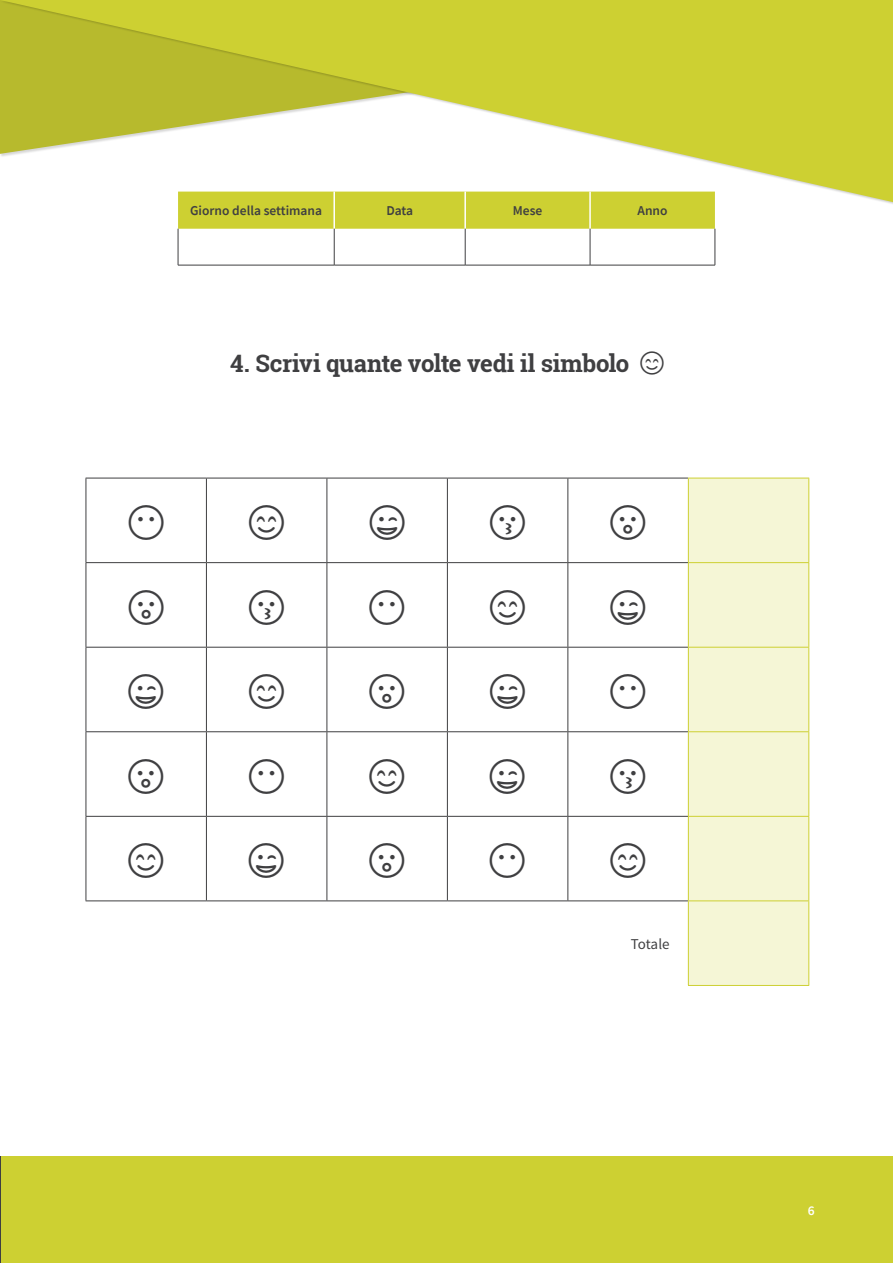
<style>
.page{position:relative;width:893px;height:1263px;background:#fff}
.page>*{position:absolute;margin:0;border:0;box-sizing:border-box;transform-origin:0 0}
.t1{font:700 24px "Roboto Slab";letter-spacing:-.015em;color:#3f3f41}
.t2{font:15px "Source Sans Pro";color:#3f3f41}
.t3{font:600 13.5px "Source Sans Pro";color:#3f3f41}
.t4{font:600 13.5px "Source Sans Pro";color:#fff}
</style>
<div class="page">
<svg style="left:0;top:0;width:893px;height:202px;fill:#cdd032"></svg>
<div style="left:689px;top:479px;width:119px;height:506px;background:#f5f6d6"></div>
<hr style="left:86px;top:478px;width:120px;height:1px;background:#3f3f41">
<hr style="left:86px;top:478px;width:1px;height:84px;background:#3f3f41">
<hr style="left:206px;top:478px;width:121px;height:1px;background:#3f3f41">
<hr style="left:206px;top:478px;width:1px;height:84px;background:#3f3f41">
<hr style="left:327px;top:478px;width:120px;height:1px;background:#3f3f41">
<hr style="left:327px;top:478px;width:1px;height:84px;background:#3f3f41">
<hr style="left:447px;top:478px;width:121px;height:1px;background:#3f3f41">
<hr style="left:447px;top:478px;width:1px;height:84px;background:#3f3f41">
<hr style="left:568px;top:478px;width:120px;height:1px;background:#3f3f41">
<hr style="left:567px;top:478px;width:1px;height:84px;background:#3f3f41">
<hr style="left:86px;top:562px;width:120px;height:1px;background:#3f3f41">
<hr style="left:86px;top:563px;width:1px;height:84px;background:#3f3f41">
<hr style="left:206px;top:562px;width:121px;height:1px;background:#3f3f41">
<hr style="left:206px;top:563px;width:1px;height:84px;background:#3f3f41">
<hr style="left:327px;top:562px;width:120px;height:1px;background:#3f3f41">
<hr style="left:327px;top:563px;width:1px;height:84px;background:#3f3f41">
<hr style="left:447px;top:562px;width:121px;height:1px;background:#3f3f41">
<hr style="left:447px;top:563px;width:1px;height:84px;background:#3f3f41">
<hr style="left:568px;top:562px;width:120px;height:1px;background:#3f3f41">
<hr style="left:567px;top:563px;width:1px;height:84px;background:#3f3f41">
<hr style="left:86px;top:647px;width:120px;height:1px;background:#3f3f41">
<hr style="left:86px;top:647px;width:1px;height:84px;background:#3f3f41">
<hr style="left:206px;top:647px;width:121px;height:1px;background:#3f3f41">
<hr style="left:206px;top:647px;width:1px;height:84px;background:#3f3f41">
<hr style="left:327px;top:647px;width:120px;height:1px;background:#3f3f41">
<hr style="left:327px;top:647px;width:1px;height:84px;background:#3f3f41">
<hr style="left:447px;top:647px;width:121px;height:1px;background:#3f3f41">
<hr style="left:447px;top:647px;width:1px;height:84px;background:#3f3f41">
<hr style="left:568px;top:647px;width:120px;height:1px;background:#3f3f41">
<hr style="left:567px;top:647px;width:1px;height:84px;background:#3f3f41">
<hr style="left:86px;top:731px;width:120px;height:1px;background:#3f3f41">
<hr style="left:86px;top:732px;width:1px;height:84px;background:#3f3f41">
<hr style="left:206px;top:731px;width:121px;height:1px;background:#3f3f41">
<hr style="left:206px;top:732px;width:1px;height:84px;background:#3f3f41">
<hr style="left:327px;top:731px;width:120px;height:1px;background:#3f3f41">
<hr style="left:327px;top:732px;width:1px;height:84px;background:#3f3f41">
<hr style="left:447px;top:731px;width:121px;height:1px;background:#3f3f41">
<hr style="left:447px;top:732px;width:1px;height:84px;background:#3f3f41">
<hr style="left:568px;top:731px;width:120px;height:1px;background:#3f3f41">
<hr style="left:567px;top:732px;width:1px;height:84px;background:#3f3f41">
<hr style="left:86px;top:816px;width:120px;height:1px;background:#3f3f41">
<hr style="left:86px;top:817px;width:1px;height:83px;background:#3f3f41">
<hr style="left:206px;top:816px;width:121px;height:1px;background:#3f3f41">
<hr style="left:206px;top:817px;width:1px;height:83px;background:#3f3f41">
<hr style="left:327px;top:816px;width:120px;height:1px;background:#3f3f41">
<hr style="left:327px;top:817px;width:1px;height:83px;background:#3f3f41">
<hr style="left:447px;top:816px;width:121px;height:1px;background:#3f3f41">
<hr style="left:447px;top:817px;width:1px;height:83px;background:#3f3f41">
<hr style="left:568px;top:816px;width:120px;height:1px;background:#3f3f41">
<hr style="left:567px;top:817px;width:1px;height:83px;background:#3f3f41">
<hr style="left:86px;top:900px;width:120px;height:1px;background:#3f3f41">
<hr style="left:206px;top:900px;width:121px;height:1px;background:#3f3f41">
<hr style="left:327px;top:900px;width:120px;height:1px;background:#3f3f41">
<hr style="left:447px;top:900px;width:121px;height:1px;background:#3f3f41">
<hr style="left:568px;top:900px;width:120px;height:1px;background:#3f3f41">
<hr style="left:688px;top:478px;width:121px;height:1px;background:#cdd032">
<hr style="left:688px;top:478px;width:1px;height:84px;background:#cdd032">
<hr style="left:808px;top:478px;width:1px;height:84px;background:#cdd032">
<hr style="left:688px;top:562px;width:121px;height:1px;background:#cdd032">
<hr style="left:688px;top:563px;width:1px;height:84px;background:#cdd032">
<hr style="left:808px;top:563px;width:1px;height:84px;background:#cdd032">
<hr style="left:688px;top:647px;width:121px;height:1px;background:#cdd032">
<hr style="left:688px;top:647px;width:1px;height:84px;background:#cdd032">
<hr style="left:808px;top:647px;width:1px;height:84px;background:#cdd032">
<hr style="left:688px;top:731px;width:121px;height:1px;background:#cdd032">
<hr style="left:688px;top:732px;width:1px;height:84px;background:#cdd032">
<hr style="left:808px;top:732px;width:1px;height:84px;background:#cdd032">
<hr style="left:688px;top:816px;width:121px;height:1px;background:#cdd032">
<hr style="left:688px;top:817px;width:1px;height:83px;background:#cdd032">
<hr style="left:808px;top:817px;width:1px;height:83px;background:#cdd032">
<hr style="left:688px;top:900px;width:121px;height:1px;background:#cdd032">
<hr style="left:688px;top:901px;width:1px;height:84px;background:#cdd032">
<hr style="left:808px;top:901px;width:1px;height:84px;background:#cdd032">
<hr style="left:688px;top:985px;width:121px;height:1px;background:#cdd032">
<div style="left:178px;top:192px;width:537px;height:37px;background:#cdd032"></div>
<hr style="left:333px;top:192px;width:2px;height:37px;background:#fff">
<hr style="left:464px;top:192px;width:2px;height:37px;background:#fff">
<hr style="left:589px;top:192px;width:2px;height:37px;background:#fff">
<hr style="left:178px;top:229px;width:1px;height:36px;background:#3f3f41">
<hr style="left:334px;top:229px;width:1px;height:36px;background:#3f3f41">
<hr style="left:465px;top:229px;width:1px;height:36px;background:#3f3f41">
<hr style="left:590px;top:229px;width:1px;height:36px;background:#3f3f41">
<hr style="left:715px;top:229px;width:1px;height:36px;background:#3f3f41">
<hr style="left:178px;top:265px;width:156px;height:1px;background:#3f3f41">
<hr style="left:334px;top:265px;width:131px;height:1px;background:#3f3f41">
<hr style="left:465px;top:265px;width:125px;height:1px;background:#3f3f41">
<hr style="left:590px;top:265px;width:125px;height:1px;background:#3f3f41">
<div style="left:2px;top:1157px;width:891px;height:106px;background:#cdd032"></div>
<p class="t3" style="left:190px;top:202px;width:133px">Giorno della settimana</p>
<p class="t3" style="left:386px;top:202px;width:28px">Data</p>
<p class="t3" style="left:513px;top:202px;width:31px">Mese</p>
<p class="t3" style="left:637px;top:202px;width:32px">Anno</p>
<p class="t1" style="left:230px;top:347px;width:401px">4. Scrivi quante volte vedi il simbolo</p>
<p class="t2" style="left:631px;top:934px;width:40px">Totale</p>
<p class="t4" style="left:808px;top:1201px;width:8px">6</p>
</div>
